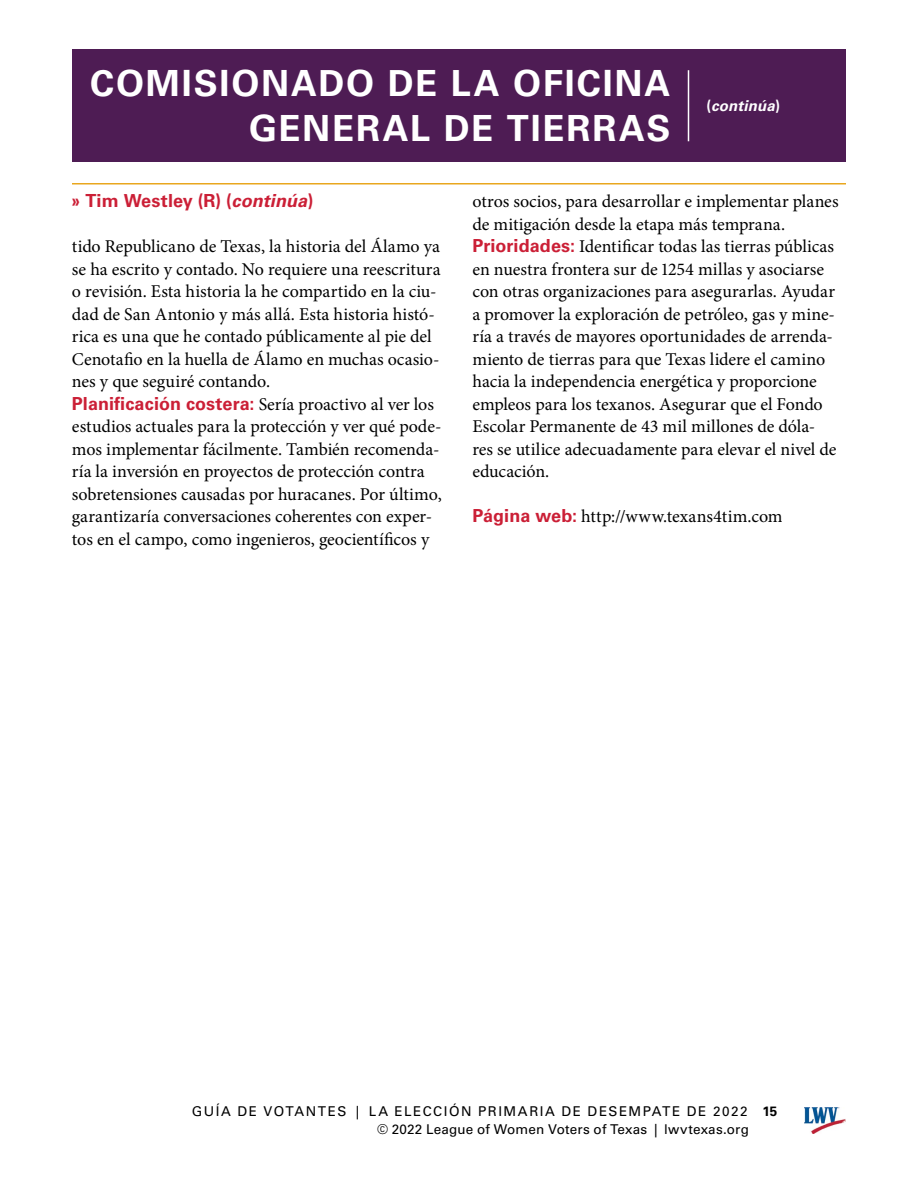
<style>
.page{position:relative;width:918px;height:1188px;background:#fff}
.page>*{position:absolute;margin:0;border:0;box-sizing:border-box;transform-origin:0 0}
.t1{font:700 36px/45px "Univers LT Std";letter-spacing:.05em;color:#fff;text-align:right}
.t2{font:18px/22.5px "Minion Pro";letter-spacing:-.005em;color:#000}
.t3{font:700 18px "Univers LT Std";letter-spacing:.005em;color:#cb1f36}
.t4{font:italic 700 15px "Univers LT Std";letter-spacing:.01em;color:#fff}
.t5{font:13.5px/18px "Univers LT Std";letter-spacing:.09em;color:#000}
.s1{font-style:normal}
.s2{font-stretch:condensed}
.s3{font-style:italic}
.s4{font-family:"Univers LT Std";font-weight:700;color:#cb1f36}
.s5{font-weight:700}
</style>
<div class="page">
<img style="left:804px;top:1107px;width:42px;height:27px">
<hr style="left:72px;top:183px;width:774px;height:1px;background:#e9a71e">
<div style="left:72px;top:50px;width:774px;height:112px;background:#4e1c54"></div>
<hr style="left:688px;top:70px;width:1px;height:71px;background:#fff">
<h1 class="t1" style="left:90px;top:61px;width:582px">COMISIONADO DE LA OFICINA<br>GENERAL DE TIERRAS</h1>
<p class="t4" style="left:706px;top:97px;width:75px"><span class="s1">(</span>continúa<span class="s1">)</span></p>
<p class="t3" style="left:72px;top:190px;width:243px"><span class="s2">»</span> Tim Westley (R) (<span class="s3">continúa</span>)</p>
<p class="t2" style="left:72px;top:235px;width:371px">tido Republicano de Texas, la historia del Álamo ya se ha escrito y contado. No requiere una reescritura o revisión. Esta historia la he compartido en la ciu&shy;dad de San Antonio y más allá. Esta historia histó&shy;rica es una que he contado públicamente al pie del Cenotafio en la huella de Álamo en muchas ocasio&shy;nes y que seguiré contando.<br><span class="s4">Planificación costera:</span> Sería proactivo al ver los estudios actuales para la protección y ver qué pode&shy;mos implementar fácilmente. También recomenda&shy;ría la inversión en proyectos de protección contra sobretensiones causadas por huracanes. Por último, garantizaría conversaciones coherentes con exper&shy;tos en el campo, como ingenieros, geocientíficos y</p>
<p class="t2" style="left:472px;top:190px;width:368px">otros socios, para desarrollar e implementar planes de mitigación desde la etapa más temprana.<br><span class="s4">Prioridades:</span> Identificar todas las tierras públicas en nuestra frontera sur de 1254 millas y asociarse con otras organizaciones para asegurarlas. Ayudar a promover la exploración de petróleo, gas y mine&shy;ría a través de mayores oportunidades de arrenda&shy;miento de tierras para que Texas lidere el camino hacia la independencia energética y proporcione empleos para los texanos. Asegurar que el Fondo Escolar Permanente de 43 mil millones de dóla&shy;res se utilice adecuadamente para elevar el nivel de educación.</p>
<p class="t2" style="left:472px;top:505px;width:312px"><span class="s4">Página web:</span> http://www.texans4tim.com</p>
<p class="t5" style="left:377px;top:1102px;width:402px;text-indent:-185px">GUÍA DE VOTANTES | LA ELECCIÓN PRIMARIA DE DESEMPATE DE 2022 <span class="s5">15 </span>© 2022 League of Women Voters of Texas | lwvtexas.org</p>
</div>
